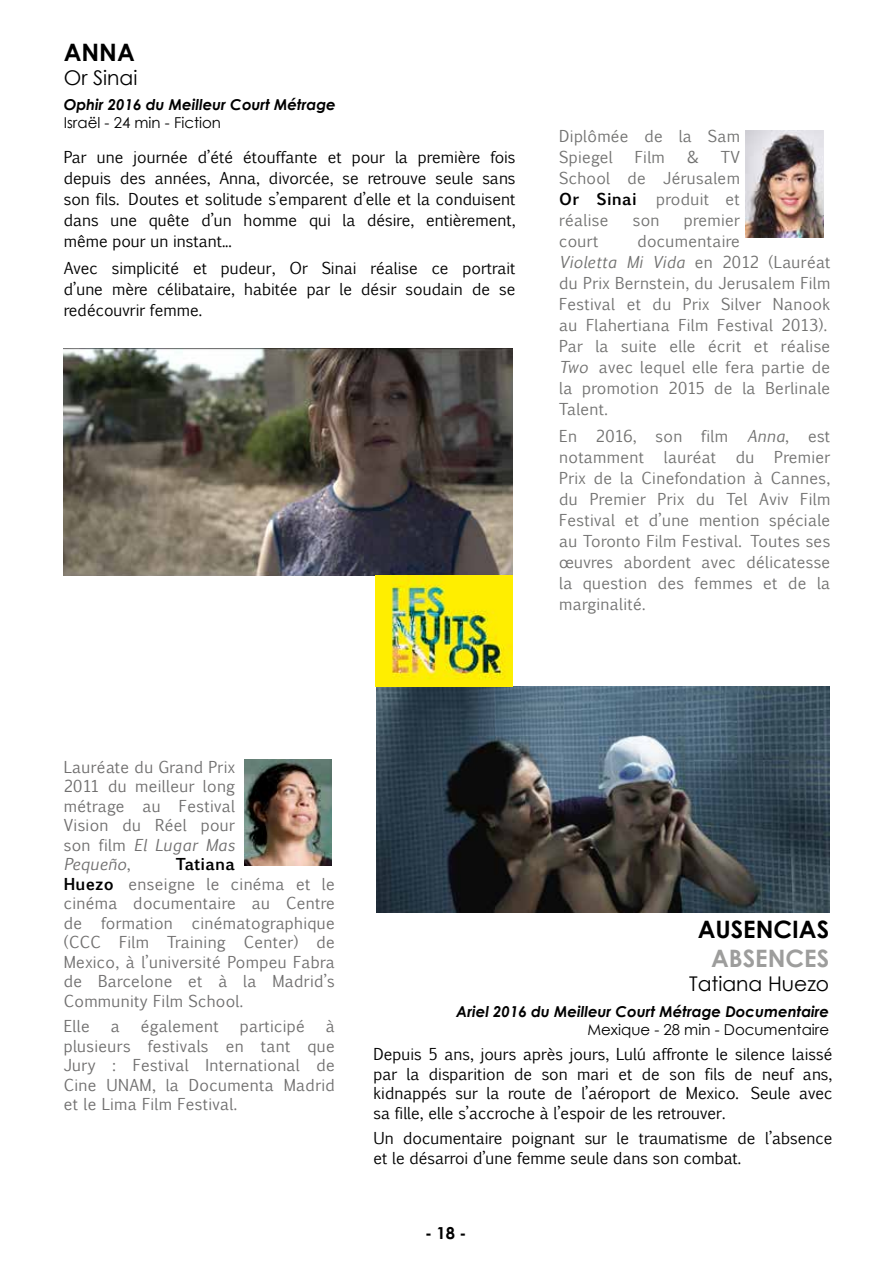
<style>
.page{position:relative;width:893px;height:1263px;background:#fff}
.page>*{position:absolute;margin:0;border:0;box-sizing:border-box;transform-origin:0 0}
.t1{font:700 24px "Century Gothic";color:#000}
.t2{font:700 24px "Century Gothic";color:#9d9d9c}
.t3{font:20.25px "Century Gothic";color:#000}
.t4{font:700 16.5px "Century Gothic";color:#000}
.t5{font:15.75px/21px "Euphemia UCAS";color:#000;text-align:justify}
.t6{font:15.75px/21px "Euphemia UCAS";letter-spacing:.02em;color:#727271}
.t7{font:15.75px/19.5px "Euphemia UCAS";letter-spacing:.02em;color:#706f6f;text-align:justify}
.t8{font:italic 700 15px "Century Gothic";color:#000}
.t9{font:15px "Century Gothic";color:#000}
.s1{font-weight:700;color:#000}
.s2{font-style:italic}
.s3{color:#706f6f}
</style>
<div class="page">
<img style="left:64px;top:349px;width:448px;height:226px">
<img style="left:376px;top:686px;width:453px;height:227px">
<img style="left:745px;top:131px;width:79px;height:106px">
<img style="left:244px;top:759px;width:88px;height:106px">
<img style="left:376px;top:575px;width:136px;height:111px">
<h1 class="t1" style="left:64px;top:34px;width:73px">ANNA</h1>
<p class="t3" style="left:64px;top:63px;width:75px">Or Sinai</p>
<p class="t8" style="left:64px;top:93px;width:274px">Ophir 2016 du Meilleur Court Métrage</p>
<p class="t9" style="left:64px;top:112px;width:159px">Israël - 24 min - Fiction</p>
<p class="t5" style="left:64px;top:146px;width:453px">Par une journée d’été étouffante et pour la première fois depuis des années, Anna, divorcée, se retrouve seule sans son fils. Doutes et solitude s’emparent d’elle et la conduisent dans une quête d’un homme qui la désire, entièrement, même pour un instant...</p>
<p class="t5" style="left:64px;top:257px;width:453px">Avec simplicité et pudeur, Or Sinai réalise ce portrait d’une mère célibataire, habitée par le désir soudain de se redécouvrir femme.</p>
<p class="t6" style="left:559px;top:125px;width:182px">Diplômée de la Sam<br>Spiegel</p>
<p class="t6" style="left:635px;top:146px;width:32px">Film</p>
<p class="t6" style="left:687px;top:146px;width:13px">&amp;</p>
<p class="t6" style="left:559px;top:146px;width:182px;text-align:justify;text-indent:162px">TV School de Jérusalem <span class="s1">Or Sinai</span> produit et réalise</p>
<p class="t6" style="left:633px;top:209px;width:28px">son</p>
<p class="t6" style="left:684px;top:209px;width:58px">premier</p>
<p class="t6" style="left:559px;top:230px;width:273px;text-indent:78px">documentaire<br><span class="s2">Violetta Mi Vida</span> en 2012 (Lauréat du Prix Bernstein, du Jerusalem Film<br>Festival et du Prix Silver Nanook au Flahertiana Film Festival 2013).<br>Par la suite elle écrit et réalise<br><span class="s2">Two</span> avec lequel elle fera partie de la promotion 2015 de la Berlinale<br>Talent.</p>
<p class="t6" style="left:559px;top:425px;width:273px;text-align:justify">En 2016, son film <span class="s2">Anna</span>, est notamment lauréat du Premier Prix de la Cinefondation à Cannes, du Premier Prix du Tel Aviv Film Festival et d’une mention spéciale au Toronto Film Festival. Toutes ses <span class="s3">œ</span>uvres abordent avec délicatesse la question des femmes et de la marginalité.</p>
<p class="t6" style="left:559px;top:230px;width:41px">court</p>
<p class="t7" style="left:64px;top:756px;width:173px">Lauréate du Grand Prix 2011 du meilleur long métrage au Festival Vision du Réel pour son film <span class="s2">El Lugar Mas Pequeño</span>,</p>
<p class="t7" style="left:64px;top:854px;width:273px;text-align:left;text-indent:112px"><span class="s1">Tatiana<br>Huezo</span> enseigne le cinéma et le cinéma documentaire au Centre de formation cinématographique (CCC Film Training Center) de<br>Mexico, à l’université Pompeu Fabra de Barcelone et à la Madrid’s<br>Community Film School.</p>
<p class="t7" style="left:64px;top:1016px;width:27px">Elle</p>
<p class="t7" style="left:111px;top:1016px;width:11px">a</p>
<p class="t7" style="left:141px;top:1016px;width:79px">également</p>
<p class="t7" style="left:240px;top:1016px;width:67px">participé</p>
<p class="t7" style="left:64px;top:1016px;width:273px;text-indent:262px">à plusieurs festivals en tant que Jury : Festival International de Cine UNAM, la Documenta Madrid et le Lima Film Festival.</p>
<h1 class="t1" style="left:698px;top:911px;width:133px">AUSENCIAS</h1>
<h1 class="t2" style="left:711px;top:940px;width:120px">ABSENCES</h1>
<p class="t3" style="left:689px;top:970px;width:142px">Tatiana Huezo</p>
<p class="t8" style="left:456px;top:1000px;width:374px">Ariel 2016 du Meilleur Court Métrage Documentaire</p>
<p class="t9" style="left:587px;top:1019px;width:243px">Mexique - 28 min - Documentaire</p>
<p class="t5" style="left:373px;top:1044px;width:461px;line-height:19.5px">Depuis 5 ans, jours après jours, Lulú affronte le silence laissé par la disparition de son mari et de son fils de neuf ans, kidnappés sur la route de l’aéroport de Mexico. Seule avec sa fille, elle s’accroche à l’espoir de les retrouver.</p>
<p class="t5" style="left:373px;top:1128px;width:460px;line-height:19.5px">Un documentaire poignant sur le traumatisme de l’absence et le désarroi d’une femme seule dans son combat.</p>
<p class="t4" style="left:425px;top:1221px;width:43px">- 18 -</p>
</div>
